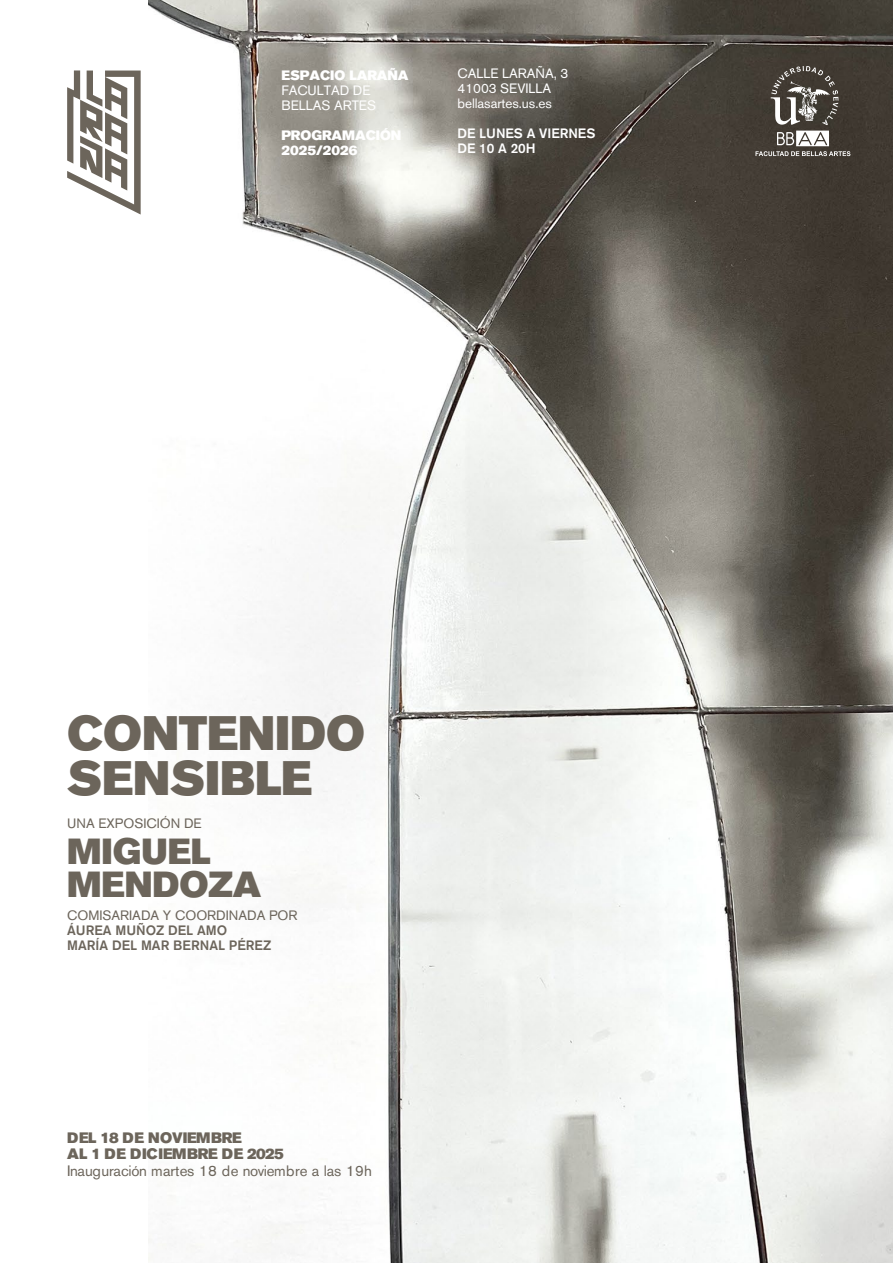
<style>
.page{position:relative;width:893px;height:1263px;background:#fff}
.page>*{position:absolute;margin:0;border:0;box-sizing:border-box;transform-origin:0 0}
.t1{font:48px/45px "Akzidenz Grotesk Pro Super";color:#6c655b}
.t2{font:36px/33px "Akzidenz Grotesk Pro Super";color:#6c655b}
.t3{font:15px "Akzidenz Grotesk Pro";letter-spacing:-.01em;color:#6c655b}
.t4{font:15px/16.5px "Akzidenz Grotesk Pro Super";letter-spacing:-.01em;color:#6c655b}
.t5{font:13.5px/15px "Akzidenz Grotesk Pro";letter-spacing:-.005em;color:#fff}
.t6{font:13.5px "Akzidenz Grotesk Pro";color:#6c655b}
.t7{font:500 13.5px/15px "Akzidenz Grotesk Pro";color:#6c655b}
.t8{font:13.5px/15px "Akzidenz Grotesk Pro Super";letter-spacing:-.005em;color:#fff}
.t9{font:500 13.5px/15px "Akzidenz Grotesk Pro";letter-spacing:-.005em;color:#fff}
</style>
<div class="page">
<img style="left:149px;top:0;width:744px;height:1263px">
<svg style="left:755px;top:131px;width:95px;height:25px"></svg>
<svg style="left:771px;top:66px;width:67px;height:59px;background:#69645d"></svg>
<svg style="left:67px;top:70px;width:74px;height:145px"></svg>
<p class="t8" style="left:281px;top:68px;width:129px">ESPACIO LARAÑA</p>
<p class="t5" style="left:281px;top:83px;width:96px">FACULTAD DE<br>BELLAS ARTES</p>
<p class="t8" style="left:281px;top:128px;width:121px">PROGRAMACIÓN<br>2025/2026</p>
<p class="t5" style="left:457px;top:66px;width:112px">CALLE LARAÑA, 3<br>41003 SEVILLA bellasartes.us.es</p>
<p class="t9" style="left:457px;top:126px;width:139px">DE LUNES A VIERNES<br>DE 10 A 20H</p>
<h1 class="t1" style="left:67px;top:710px;width:299px">CONTENIDO<br>SENSIBLE</h1>
<p class="t6" style="left:67px;top:814px;width:136px">UNA EXPOSICIÓN DE</p>
<h2 class="t2" style="left:67px;top:835px;width:196px">MIGUEL<br>MENDOZA</h2>
<p class="t6" style="left:67px;top:906px;width:232px">COMISARIADA Y COORDINADA POR</p>
<p class="t7" style="left:67px;top:922px;width:205px">ÁUREA MUÑOZ DEL AMO<br>MARÍA DEL MAR BERNAL PÉREZ</p>
<p class="t4" style="left:67px;top:1129px;width:218px">DEL 18 DE NOVIEMBRE<br>AL 1 DE DICIEMBRE DE 2025</p>
<p class="t3" style="left:67px;top:1161px;width:306px">Inauguración martes 18 de noviembre a las 19h</p>
</div>
